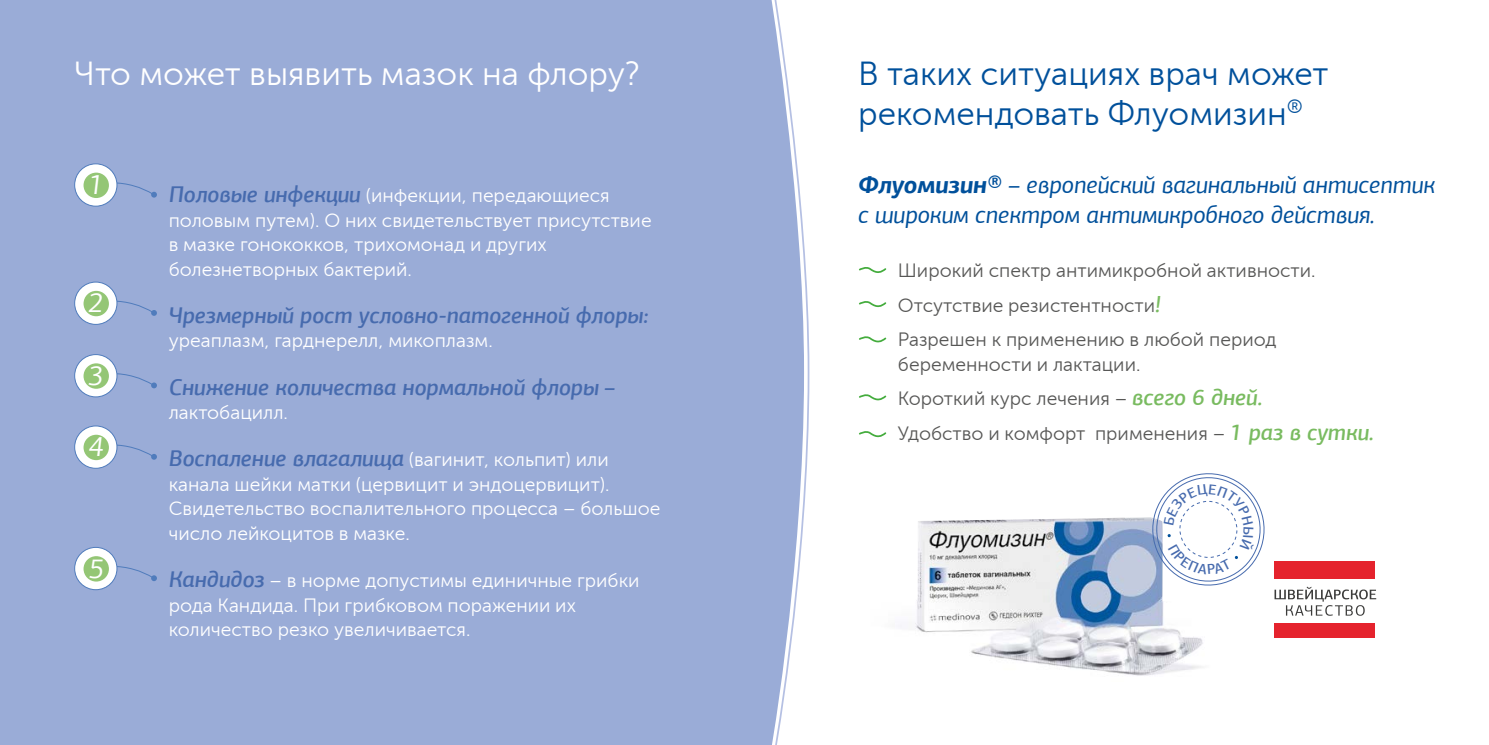
<style>
.page{position:relative;width:1489px;height:745px;background:#fff}
.page>*{position:absolute;margin:0;border:0;box-sizing:border-box;transform-origin:0 0}
.t1{font:33.25px/39.9px "Museo Sans Cyrl 300";color:#00509b}
.t2{font:33.25px "Museo Sans Cyrl 300";color:#fff}
.t3{font:italic 28px "PF Agora Sans Pro";color:#fff}
.t4{font:italic 24.5px/29.4px "PF Agora Sans Pro";color:#00509b}
.t5{font:italic 500 22.75px "PF Agora Sans Pro";color:#476bae}
.t6{font:19.25px/24.5px "Museo Sans Cyrl 300";color:#fff}
.t7{font:19.25px/34.5px "Museo Sans Cyrl 300";color:#575756}
.s1{font-family:"PF Agora Sans Pro";font-weight:500;font-style:italic;font-size:22.75px;color:#476bae}
.s2{font-weight:700}
.s3{font-family:"PF Agora Sans Pro";font-weight:500;font-style:italic;font-size:22.75px;color:#79bb60}
</style>
<div class="page">
<div style="left:0;top:0;width:770px;height:744px;background:#9aacd7"></div>
<svg style="left:770px;top:0;width:40px;height:744px"></svg>
<img style="left:900px;top:517px;width:303px;height:159px">
<div style="left:1274px;top:622px;width:100px;height:15px;background:#e5232d"></div>
<div style="left:75px;top:164px;width:42px;height:42px;background:#fff;border-radius:50%"></div>
<div style="left:74px;top:163px;width:43px;height:43px;border:1px solid #507cbc;border-radius:50%"></div>
<div style="left:83px;top:172px;width:26px;height:26px;background:#94c675;border-radius:50%"></div>
<svg style="left:111px;top:182px;width:46px;height:15px"></svg>
<div style="left:75px;top:282px;width:42px;height:42px;background:#fff;border-radius:50%"></div>
<div style="left:74px;top:282px;width:43px;height:42px;border:1px solid #507cbc;border-radius:50%"></div>
<div style="left:83px;top:291px;width:26px;height:25px;background:#94c675;border-radius:50%"></div>
<svg style="left:111px;top:300px;width:46px;height:15px"></svg>
<div style="left:75px;top:354px;width:42px;height:42px;background:#fff;border-radius:50%"></div>
<div style="left:74px;top:354px;width:43px;height:43px;border:1px solid #507cbc;border-radius:50%"></div>
<div style="left:83px;top:363px;width:26px;height:25px;background:#94c675;border-radius:50%"></div>
<svg style="left:111px;top:373px;width:46px;height:15px"></svg>
<div style="left:75px;top:425px;width:42px;height:43px;background:#fff;border-radius:50%"></div>
<div style="left:74px;top:425px;width:43px;height:43px;border:1px solid #507cbc;border-radius:50%"></div>
<div style="left:83px;top:434px;width:26px;height:26px;background:#94c675;border-radius:50%"></div>
<svg style="left:111px;top:444px;width:46px;height:15px"></svg>
<div style="left:75px;top:547px;width:42px;height:42px;background:#fff;border-radius:50%"></div>
<div style="left:74px;top:547px;width:43px;height:42px;border:1px solid #507cbc;border-radius:50%"></div>
<div style="left:83px;top:555px;width:26px;height:26px;background:#94c675;border-radius:50%"></div>
<svg style="left:111px;top:565px;width:46px;height:15px"></svg>
<svg style="left:859px;top:267px;width:28px;height:6px"></svg>
<svg style="left:859px;top:301px;width:28px;height:7px"></svg>
<svg style="left:859px;top:336px;width:28px;height:7px"></svg>
<svg style="left:859px;top:394px;width:28px;height:7px"></svg>
<svg style="left:859px;top:431px;width:28px;height:7px"></svg>
<svg style="left:1144px;top:473px;width:231px;height:142px"></svg>
<h1 class="t2" style="left:74px;top:55px;width:567px">Что может выявить мазок на флору?</h1>
<h1 class="t1" style="left:858px;top:53px;width:472px">В таких ситуациях врач может рекомендовать Флуомизин<sup>®</sup></h1>
<h2 class="t3" style="left:88px;top:168px;width:17px">1</h2>
<h2 class="t3" style="left:88px;top:286px;width:17px">2</h2>
<h2 class="t3" style="left:88px;top:358px;width:17px">3</h2>
<h2 class="t3" style="left:88px;top:429px;width:17px">4</h2>
<h2 class="t3" style="left:89px;top:551px;width:17px">5</h2>
<p class="t6" style="left:169px;top:183px;width:484px"><span class="s1">Половые инфекции</span> (инфекции, передающиеся половым путем). О них свидетельствует присутствие в мазке гонококков, трихомонад и других болезнетворных бактерий.</p>
<p class="t5" style="left:169px;top:301px;width:481px">Чрезмерный рост условно-патогенной флоры:</p>
<p class="t6" style="left:169px;top:328px;width:325px">уреаплазм, гарднерелл, микоплазм.</p>
<p class="t5" style="left:169px;top:372px;width:448px">Снижение количества нормальной флоры –</p>
<p class="t6" style="left:169px;top:400px;width:121px">лактобацилл.</p>
<p class="t6" style="left:169px;top:447px;width:493px"><span class="s1">Воспаление влагалища</span> (вагинит, кольпит) или канала шейки матки (цервицит и эндоцервицит).<br>Свидетельство воспалительного процесса – большое число лейкоцитов в мазке.</p>
<p class="t6" style="left:169px;top:568px;width:472px"><span class="s1">Кандидоз</span> – в норме допустимы единичные грибки рода Кандида. При грибковом поражении их количество резко увеличивается.</p>
<p class="t4" style="left:858px;top:170px;width:578px"><span class="s2">Флуомизин®</span> – европейский вагинальный антисептик с широким спектром антимикробного действия.</p>
<p class="t7" style="left:897px;top:253px;width:419px">Широкий спектр антимикробной активности.<br>Отсутствие резистентности<span class="s3">!<br></span>Разрешен к применению в любой период</p>
<p class="t7" style="left:897px;top:347px;width:478px">беременности и лактации.<br>Короткий курс лечения – <span class="s3">всего 6 дней.<br></span>Удобство и комфорт применения – <span class="s3">1 раз в сутки.</span></p>
</div>
